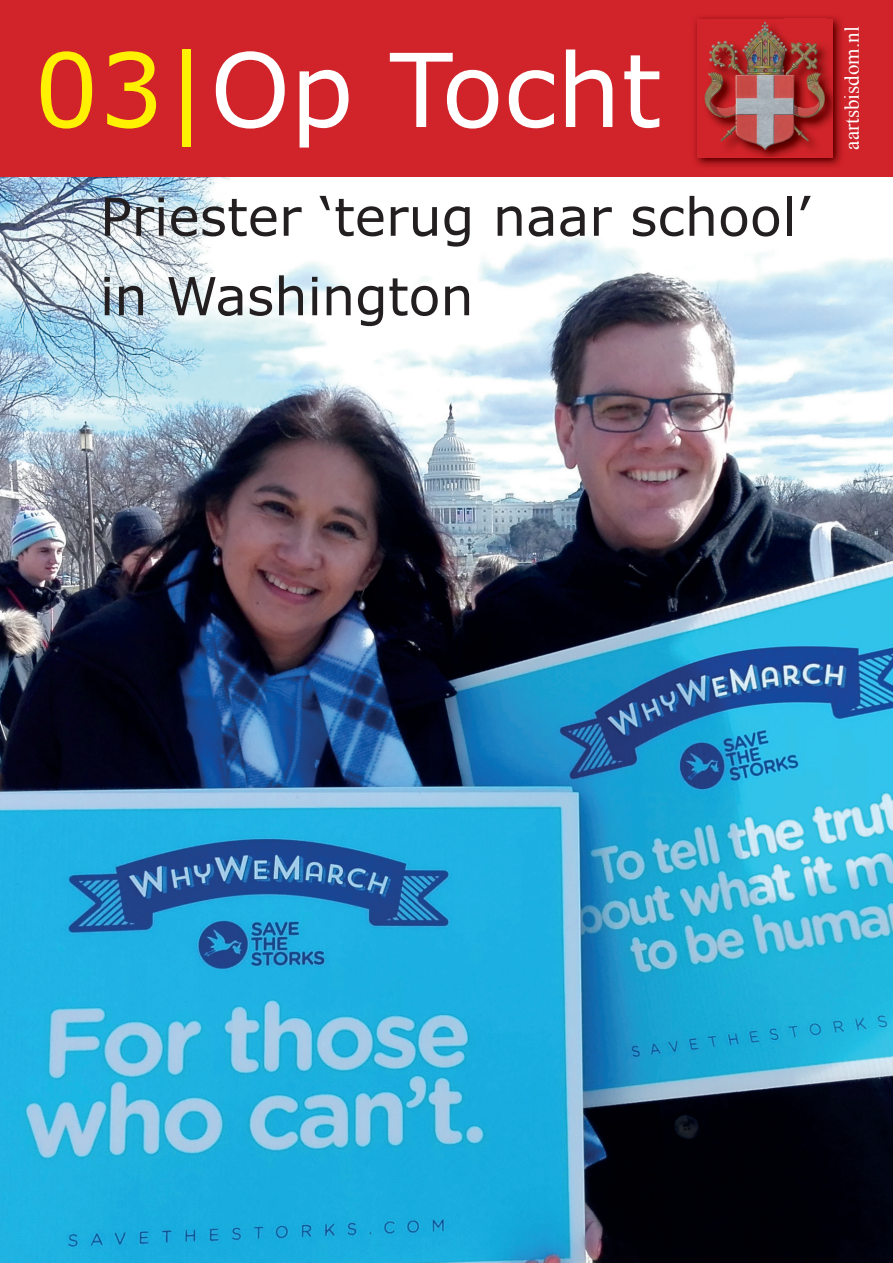
<style>
.page{position:relative;width:893px;height:1263px;background:#fff}
.page>*{position:absolute;margin:0;border:0;box-sizing:border-box;transform-origin:0 0}
.t1{font:102px "Verdana";color:#fff}
.t2{font:52.5px/79.5px "Verdana";color:#231f20}
.t3{font:21px "Times New Roman";color:#fff}
.s1{color:#fff101}
</style>
<div class="page">
<img style="left:0;top:176px;width:893px;height:1087px">
<div style="left:0;top:0;width:893px;height:176px;background:#d1232a"></div>
<img style="left:694px;top:16px;width:148px;height:151px">
<div style="left:697px;top:19px;width:136px;height:138px;background:#d1232a"></div>
<img style="left:748px;top:49px;width:85px;height:108px">
<img style="left:785px;top:38px;width:41px;height:113px">
<img style="left:704px;top:21px;width:81px;height:130px">
<h1 class="t1" style="left:34px;top:20px;width:629px"><span class="s1">03|</span>Op Tocht</h1>
<p class="t2" style="left:100px;top:176px;width:712px">Priester ‘terug naar school’ in Washington</p>
<p class="t3" style="left:838px;top:150px;width:125px;rotate:-90deg">aartsbisdom.nl</p>
</div>
